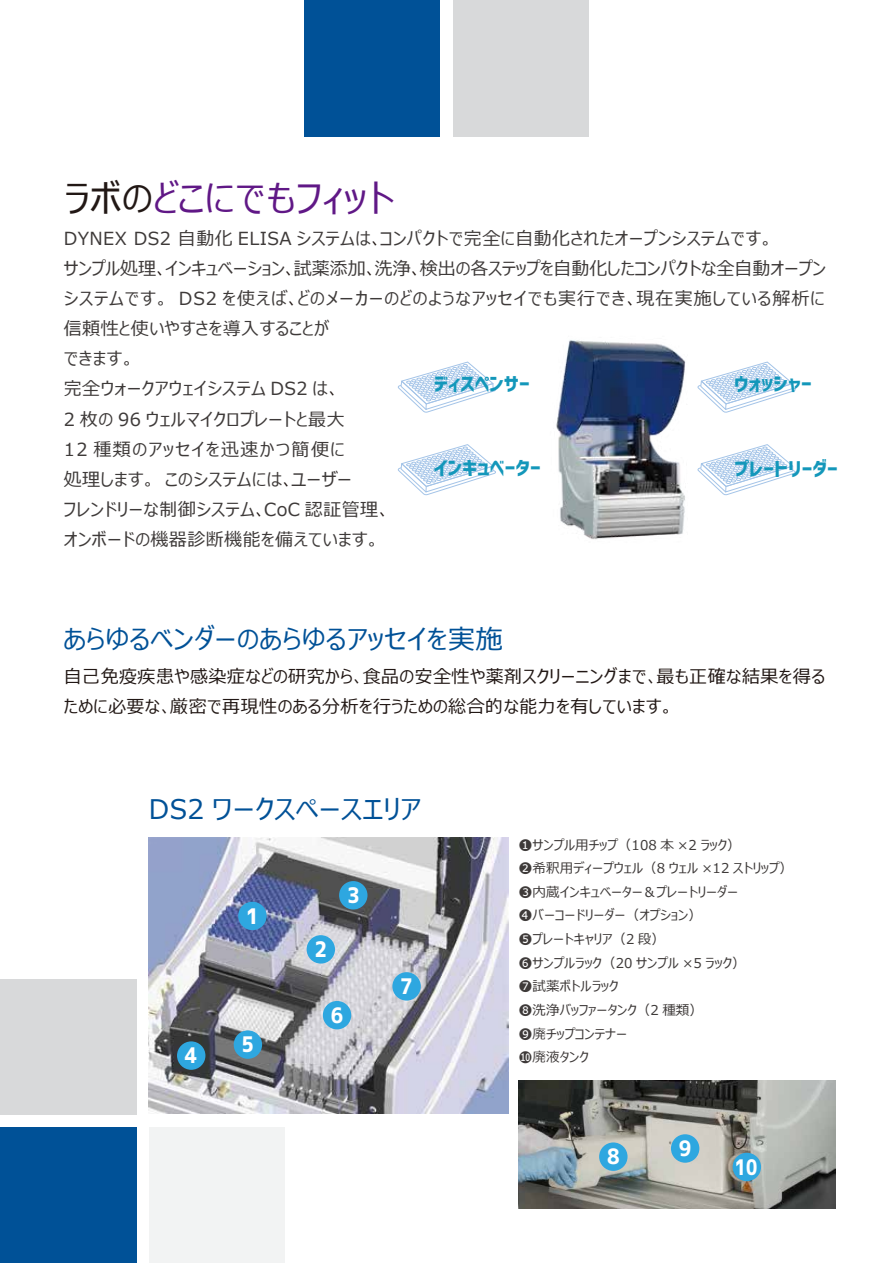
<style>
.page{position:relative;width:893px;height:1263px;background:#fff}
.page>*{position:absolute;margin:0;border:0;box-sizing:border-box;transform-origin:0 0}
.t1{font:37.5px "Meiryo UI";letter-spacing:.025em;color:#601886}
.t2{font:27px "Meiryo UI";letter-spacing:.025em;color:#005197}
.t3{font:21.45px "Corporate Logo Bold";color:#fff;scale:.9 1}
.t4{font:21.45px "Corporate Logo Bold";color:#fff;scale:.8 1}
.t5{font:19.5px "Corporate Logo Bold";color:#1397ba}
.t6{font:18px/30px "Meiryo UI";letter-spacing:.025em;color:#3e3a39}
.t7{font:18px/30px "Meiryo UI";letter-spacing:.025em;color:#221815}
.t8{font:13.5px/23.7px "Meiryo UI";letter-spacing:.01em;color:#3e3a39}
.s1{color:#221815}
</style>
<div class="page">
<div style="left:305px;top:0;width:135px;height:136px;background:#005197"></div>
<div style="left:453px;top:0;width:135px;height:136px;background:#d8d9da"></div>
<div style="left:0;top:1128px;width:136px;height:135px;background:#005197"></div>
<div style="left:0;top:979px;width:136px;height:135px;background:#d8d9da"></div>
<div style="left:150px;top:1128px;width:135px;height:135px;background:#f2f3f3"></div>
<img style="left:556px;top:340px;width:130px;height:200px">
<svg style="left:398px;top:361px;width:98px;height:52px"></svg>
<svg style="left:398px;top:444px;width:98px;height:51px"></svg>
<svg style="left:697px;top:361px;width:99px;height:52px"></svg>
<svg style="left:697px;top:444px;width:99px;height:51px"></svg>
<img style="left:149px;top:838px;width:360px;height:275px">
<img style="left:519px;top:1080px;width:317px;height:128px">
<div style="left:238px;top:902px;width:29px;height:28px;background:#2ea7e0;border-radius:50%"></div>
<div style="left:307px;top:935px;width:28px;height:28px;background:#2ea7e0;border-radius:50%"></div>
<div style="left:339px;top:881px;width:28px;height:28px;background:#2ea7e0;border-radius:50%"></div>
<div style="left:177px;top:1041px;width:28px;height:29px;background:#2ea7e0;border-radius:50%"></div>
<div style="left:234px;top:1030px;width:28px;height:29px;background:#2ea7e0;border-radius:50%"></div>
<div style="left:323px;top:1001px;width:28px;height:28px;background:#2ea7e0;border-radius:50%"></div>
<div style="left:392px;top:972px;width:29px;height:28px;background:#2ea7e0;border-radius:50%"></div>
<div style="left:599px;top:1142px;width:28px;height:29px;background:#2ea7e0;border-radius:50%"></div>
<div style="left:671px;top:1134px;width:28px;height:29px;background:#2ea7e0;border-radius:50%"></div>
<div style="left:733px;top:1153px;width:28px;height:28px;background:#2ea7e0;border-radius:50%"></div>
<h1 class="t1" style="left:64px;top:172px;width:332px"><span class="s1">ラボの</span>どこにでもフィット</h1>
<p class="t6" style="left:64px;top:225px;width:764px">DYNEX DS2 自動化 ELISA システムは<span class="s1">､</span>コンパクトで完全に自動化されたオープンシステムです。<br>サンプル処理<span class="s1">､</span>インキュベーション<span class="s1">､</span>試薬添加<span class="s1">､</span>洗浄<span class="s1">､</span>検出の各ステップを自動化したコンパクトな全自動オープンシステムです。 DS2 を使えば<span class="s1">､</span>どのメーカーのどのようなアッセイでも実行でき<span class="s1">､</span>現在実施している解析に信頼性と使いやすさを導入することが<br>できます。<br>完全ウォークアウェイシステム DS2 は<span class="s1">､<br></span>2 枚の 96 ウェルマイクロプレートと最大<br>12 種類のアッセイを迅速かつ簡便に<br>処理します。このシステムには<span class="s1">､</span>ユーザー<br>フレンドリーな制御システム<span class="s1">､</span>CoC 認証管理<span class="s1">､<br></span>オンボードの機器診断機能を備えています。</p>
<p class="t5" style="left:734px;top:371px;width:79px">ウォッシャー</p>
<p class="t5" style="left:434px;top:371px;width:97px">ディスペンサー</p>
<p class="t5" style="left:734px;top:455px;width:105px">プレートリーダー</p>
<p class="t5" style="left:434px;top:455px;width:108px">インキュベーター</p>
<h2 class="t2" style="left:64px;top:620px;width:441px">あらゆるベンダーのあらゆるアッセイを実施</h2>
<p class="t7" style="left:64px;top:663px;width:763px">自己免疫疾患や感染症などの研究から､食品の安全性や薬剤スクリーニングまで､最も正確な結果を得るために必要な､厳密で再現性のある分析を行うための総合的な能力を有しています。</p>
<h2 class="t2" style="left:149px;top:790px;width:274px">DS2 ワークスペースエリア</h2>
<p class="t3" style="left:185px;top:1041px;width:15px">4</p>
<p class="t3" style="left:246px;top:901px;width:15px">1</p>
<p class="t3" style="left:242px;top:1030px;width:15px">5</p>
<p class="t3" style="left:315px;top:934px;width:15px">2</p>
<p class="t3" style="left:347px;top:880px;width:15px">3</p>
<p class="t3" style="left:331px;top:1000px;width:15px">6</p>
<p class="t3" style="left:400px;top:971px;width:15px">7</p>
<p class="t8" style="left:519px;top:833px;width:276px">❶サンプル用チップ（108 本 ×2 ラック）<br>❷希釈用ディープウェル（8 ウェル ×12 ストリップ）<br>❸内蔵インキュベーター＆プレートリーダー<br>❹バーコードリーダー（オプション）<br>❺プレートキャリア（2 段）<br>❻サンプルラック（20 サンプル ×5 ラック）<br>❼試薬ボトルラック<br>❽洗浄バッファータンク（2 種類）<br>❾廃チップコンテナー<br>❿廃液タンク</p>
<p class="t3" style="left:607px;top:1142px;width:15px">8</p>
<p class="t3" style="left:679px;top:1134px;width:15px">9</p>
<p class="t4" style="left:735px;top:1153px;width:29px">10</p>
</div>
